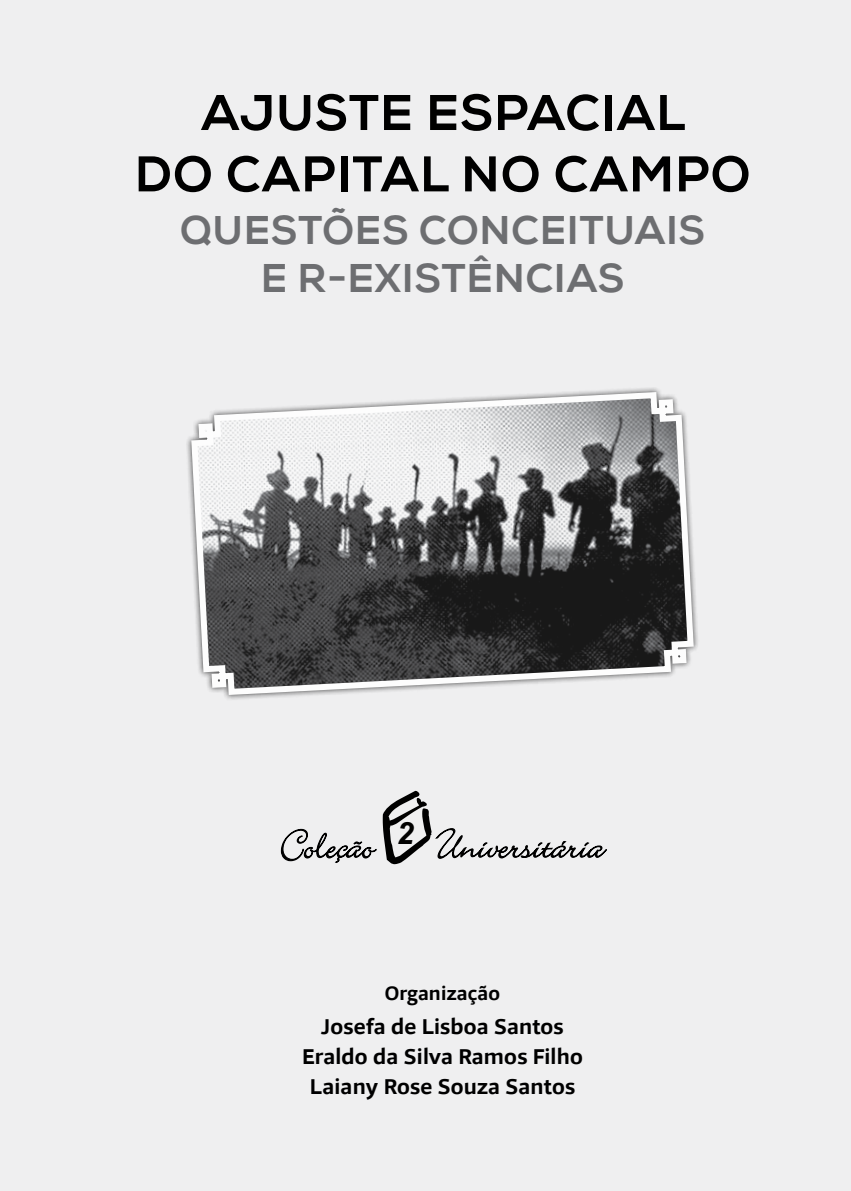
<style>
.page{position:relative;width:851px;height:1191px;background:#fff}
.page>*{position:absolute;margin:0;border:0;box-sizing:border-box;transform-origin:0 0}
.t1{font:800 50px/61.4px "Nexa";letter-spacing:.015em;color:#000;text-align:center}
.t2{font:800 40px/47.4px "Nexa";letter-spacing:.015em;color:#6d6e71;text-align:center}
.t3{font:italic 700 30.6px "Arial";color:#000}
.t4{font:700 22px/30px "Foro Sans";letter-spacing:.01em;color:#000;text-align:center}
.t5{font:700 20px "Foro Sans";letter-spacing:.01em;color:#000}
</style>
<div class="page">
<div style="left:0;top:0;width:850px;height:1191px;background:#efeff0"></div>
<svg style="left:188px;top:389px;width:508px;height:309px"></svg>
<svg style="left:280px;top:790px;width:327px;height:74px"></svg>
<h1 class="t1" style="left:134px;top:83px;width:617px">AJUSTE ESPACIAL<br>DO CAPITAL NO CAMPO</h1>
<h2 class="t2" style="left:180px;top:207px;width:526px">QUESTÕES CONCEITUAIS<br>E R-EXISTÊNCIAS</h2>
<h3 class="t3" style="left:396px;top:813px;width:19px">2</h3>
<p class="t5" style="left:385px;top:980px;width:117px">Organização</p>
<p class="t4" style="left:302px;top:1010px;width:282px">Josefa de Lisboa Santos<br>Eraldo da Silva Ramos Filho<br>Laiany Rose Souza Santos</p>
</div>
